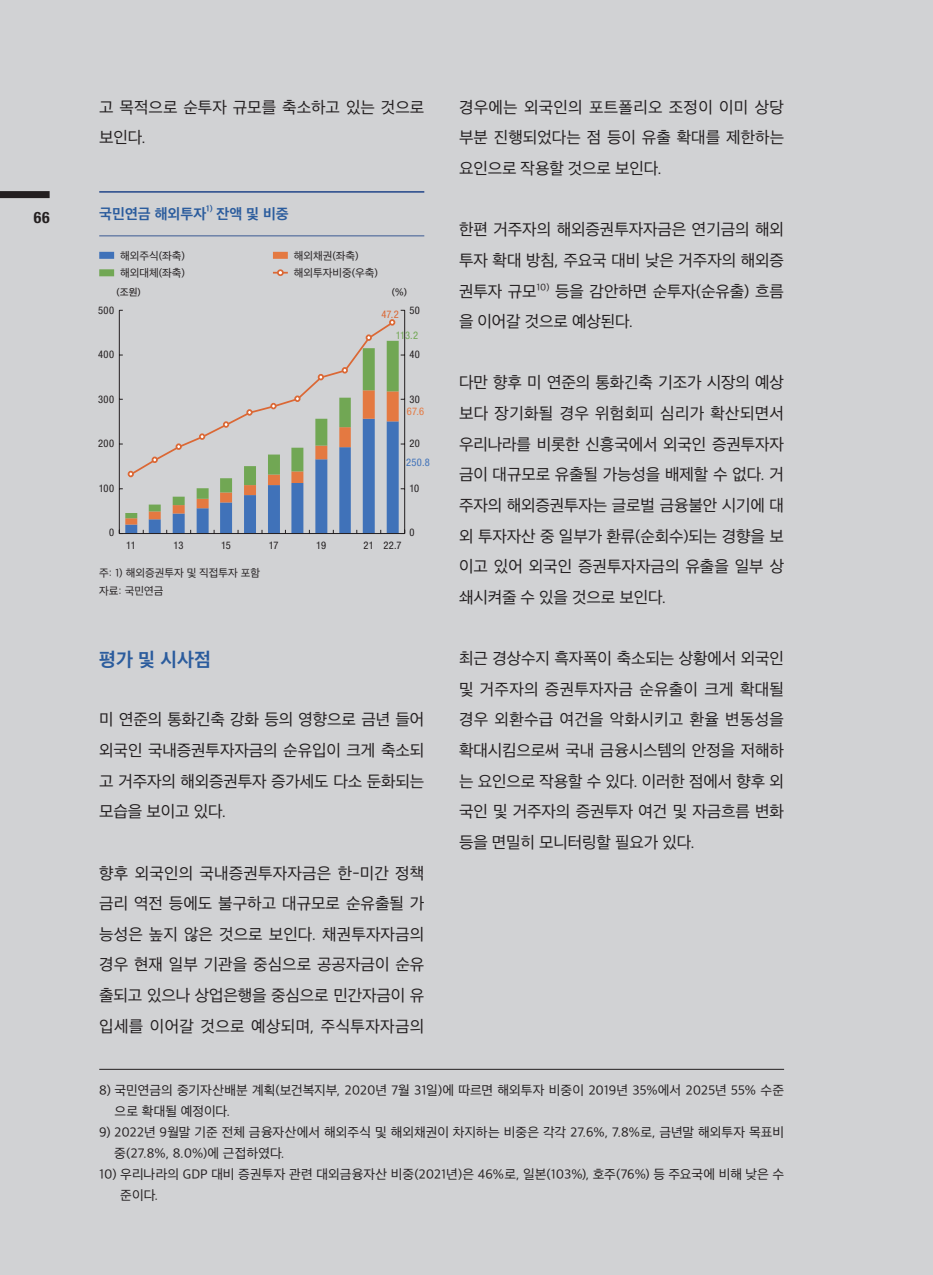
<style>
.page{position:relative;width:933px;height:1275px;background:#d1d2d4}
.page>*{position:absolute;margin:0;border:0;box-sizing:border-box;transform-origin:0 0}
.t1{font:18.38px "SD Gothic Neo 1 OTFB";color:#2b5c9d}
.t2{font:15.75px/30.6px "SD Gothic Neo 1 OTFR";letter-spacing:-.01em;color:#231f20;text-align:justify}
.t3{font:700 condensed 15.75px "Helvetica Neue LT Std";color:#231f20}
.t4{font:14px "SD Gothic Neo 1 OTFB";color:#2b5c9d}
.t5{font:12.6px/21px "SD Gothic Neo 1 OTFR";letter-spacing:-.005em;color:#231f20}
.t6{font:10.5px "SD Gothic Neo 1 OTFR";color:#231f20}
.t7{font:condensed 10.5px "Helvetica Neue LT Std";letter-spacing:.035em;color:#231f20}
.t8{font:condensed 10.5px "Helvetica Neue LT Std";color:#71a754}
.t9{font:condensed 10.5px "Helvetica Neue LT Std";color:#4072b9}
.t10{font:condensed 10.5px "Helvetica Neue LT Std";color:#db6835}
.t11{font:condensed 10.5px "Helvetica Neue LT Std";color:#e47a43}
.t12{font:9.62px "SD Gothic Neo 1 OTFM";color:#231f20}
.t13{font:8.22px "SD Gothic Neo 1 OTFB";color:#2b5c9d}
</style>
<div class="page">
<div style="left:0;top:191px;width:50px;height:7px;background:#231f20"></div>
<hr style="left:99px;top:1069px;width:685px;height:1px;background:#231f20">
<div style="left:99px;top:252px;width:15px;height:7px;background:#4072b9"></div>
<div style="left:273px;top:252px;width:15px;height:7px;background:#e47941"></div>
<div style="left:99px;top:269px;width:15px;height:7px;background:#71a754"></div>
<svg style="left:273px;top:272px;width:15px;height:2px"></svg>
<svg style="left:277px;top:269px;width:7px;height:7px"></svg>
<hr style="left:99px;top:236px;width:325px;height:1px;background:#3a5993">
<hr style="left:99px;top:191px;width:325px;height:2px;background:#3a5993">
<hr style="left:404px;top:310px;width:1px;height:223px;background:#231f20">
<hr style="left:119px;top:310px;width:1px;height:223px;background:#231f20">
<svg style="left:119px;top:320px;width:286px;height:214px"></svg>
<div style="left:389px;top:319px;width:6px;height:7px;border:2px solid #db6835;border-radius:50%"></div>
<p class="t3" style="left:34px;top:208px;width:17px">66</p>
<p class="t2" style="left:99px;top:92px;width:326px">고 목적으로 순투자 규모를 축소하고 있는 것으로 보인다.</p>
<p class="t4" style="left:99px;top:206px;width:108px">국민연금 해외투자</p>
<p class="t13" style="left:206px;top:205px;width:8px">1)</p>
<p class="t4" style="left:217px;top:206px;width:74px">잔액 및 비중</p>
<p class="t6" style="left:120px;top:251px;width:67px">해외주식(좌축)</p>
<p class="t6" style="left:294px;top:251px;width:67px">해외채권(좌축)</p>
<p class="t6" style="left:120px;top:268px;width:67px">해외대체(좌축)</p>
<p class="t6" style="left:294px;top:268px;width:86px">해외투자비중(우축)</p>
<p class="t12" style="left:117px;top:288px;width:26px">(조원)</p>
<p class="t12" style="left:392px;top:288px;width:17px">(%)</p>
<p class="t10" style="left:381px;top:308px;width:19px">47.2</p>
<p class="t8" style="left:396px;top:329px;width:24px">113.2</p>
<p class="t7" style="left:98px;top:304px;width:17px">500</p>
<p class="t7" style="left:98px;top:349px;width:17px">400</p>
<p class="t7" style="left:98px;top:393px;width:17px">300</p>
<p class="t7" style="left:98px;top:438px;width:17px">200</p>
<p class="t7" style="left:99px;top:482px;width:17px">100</p>
<p class="t7" style="left:109px;top:527px;width:7px">0</p>
<p class="t7" style="left:409px;top:304px;width:12px">50</p>
<p class="t7" style="left:409px;top:349px;width:12px">40</p>
<p class="t7" style="left:409px;top:393px;width:12px">30</p>
<p class="t7" style="left:409px;top:438px;width:12px">20</p>
<p class="t7" style="left:409px;top:482px;width:11px">10</p>
<p class="t7" style="left:409px;top:527px;width:7px">0</p>
<p class="t11" style="left:407px;top:405px;width:19px">67.6</p>
<p class="t9" style="left:406px;top:456px;width:25px">250.8</p>
<p class="t7" style="left:126px;top:540px;width:11px">11</p>
<p class="t7" style="left:174px;top:540px;width:11px">13</p>
<p class="t7" style="left:221px;top:540px;width:11px">15</p>
<p class="t7" style="left:269px;top:540px;width:11px">17</p>
<p class="t7" style="left:316px;top:540px;width:11px">19</p>
<p class="t7" style="left:363px;top:540px;width:12px">21</p>
<p class="t7" style="left:383px;top:540px;width:20px">22.7</p>
<p class="t6" style="left:99px;top:568px;width:162px">주: 1) 해외증권투자 및 직접투자 포함</p>
<p class="t6" style="left:99px;top:585px;width:66px">자료: 국민연금</p>
<p class="t1" style="left:99px;top:650px;width:113px">평가 및 시사점</p>
<p class="t2" style="left:99px;top:704px;width:326px">미 연준의 통화긴축 강화 등의 영향으로 금년 들어 외국인 국내증권투자자금의 순유입이 크게 축소되 고 거주자의 해외증권투자 증가세도 다소 둔화되는 모습을 보이고 있다.</p>
<p class="t2" style="left:99px;top:857px;width:327px">향후 외국인의 국내증권투자자금은 한-미간 정책 금리 역전 등에도 불구하고 대규모로 순유출될 가 능성은 높지 않은 것으로 보인다. 채권투자자금의 경우 현재 일부 기관을 중심으로 공공자금이 순유 출되고 있으나 상업은행을 중심으로 민간자금이 유 입세를 이어갈 것으로 예상되며, 주식투자자금의</p>
<p class="t2" style="left:459px;top:92px;width:326px">경우에는 외국인의 포트폴리오 조정이 이미 상당 부분 진행되었다는 점 등이 유출 확대를 제한하는 요인으로 작용할 것으로 보인다.</p>
<p class="t2" style="left:459px;top:214px;width:326px">한편 거주자의 해외증권투자자금은 연기금의 해외 투자 확대 방침, 주요국 대비 낮은 거주자의 해외증 권투자 규모<sup>10)</sup> 등을 감안하면 순투자(순유출) 흐름 을 이어갈 것으로 예상된다.</p>
<p class="t2" style="left:459px;top:367px;width:326px">다만 향후 미 연준의 통화긴축 기조가 시장의 예상 보다 장기화될 경우 위험회피 심리가 확산되면서 우리나라를 비롯한 신흥국에서 외국인 증권투자자 금이 대규모로 유출될 가능성을 배제할 수 없다. 거 주자의 해외증권투자는 글로벌 금융불안 시기에 대 외 투자자산 중 일부가 환류(순회수)되는 경향을 보 이고 있어 외국인 증권투자자금의 유출을 일부 상 쇄시켜줄 수 있을 것으로 보인다.</p>
<p class="t2" style="left:459px;top:643px;width:326px">최근 경상수지 흑자폭이 축소되는 상황에서 외국인 및 거주자의 증권투자자금 순유출이 크게 확대될 경우 외환수급 여건을 악화시키고 환율 변동성을 확대시킴으로써 국내 금융시스템의 안정을 저해하 는 요인으로 작용할 수 있다. 이러한 점에서 향후 외 국인 및 거주자의 증권투자 여건 및 자금흐름 변화 등을 면밀히 모니터링할 필요가 있다.</p>
<p class="t5" style="left:114px;top:1080px;width:671px;text-indent:-15px">8) 국민연금의 중기자산배분 계획(보건복지부, 2020년 7월 31일)에 따르면 해외투자 비중이 2019년 35%에서 2025년 55% 수준 으로 확대될 예정이다.</p>
<p class="t5" style="left:114px;top:1122px;width:671px;text-indent:-15px">9) 2022년 9월말 기준 전체 금융자산에서 해외주식 및 해외채권이 차지하는 비중은 각각 27.6%, 7.8%로, 금년말 해외투자 목표비 중(27.8%, 8.0%)에 근접하였다.</p>
<p class="t5" style="left:120px;top:1164px;width:665px;text-indent:-21px">10) 우리나라의 GDP 대비 증권투자 관련 대외금융자산 비중(2021년)은 46%로, 일본(103%), 호주(76%) 등 주요국에 비해 낮은 수 준이다.</p>
</div>
